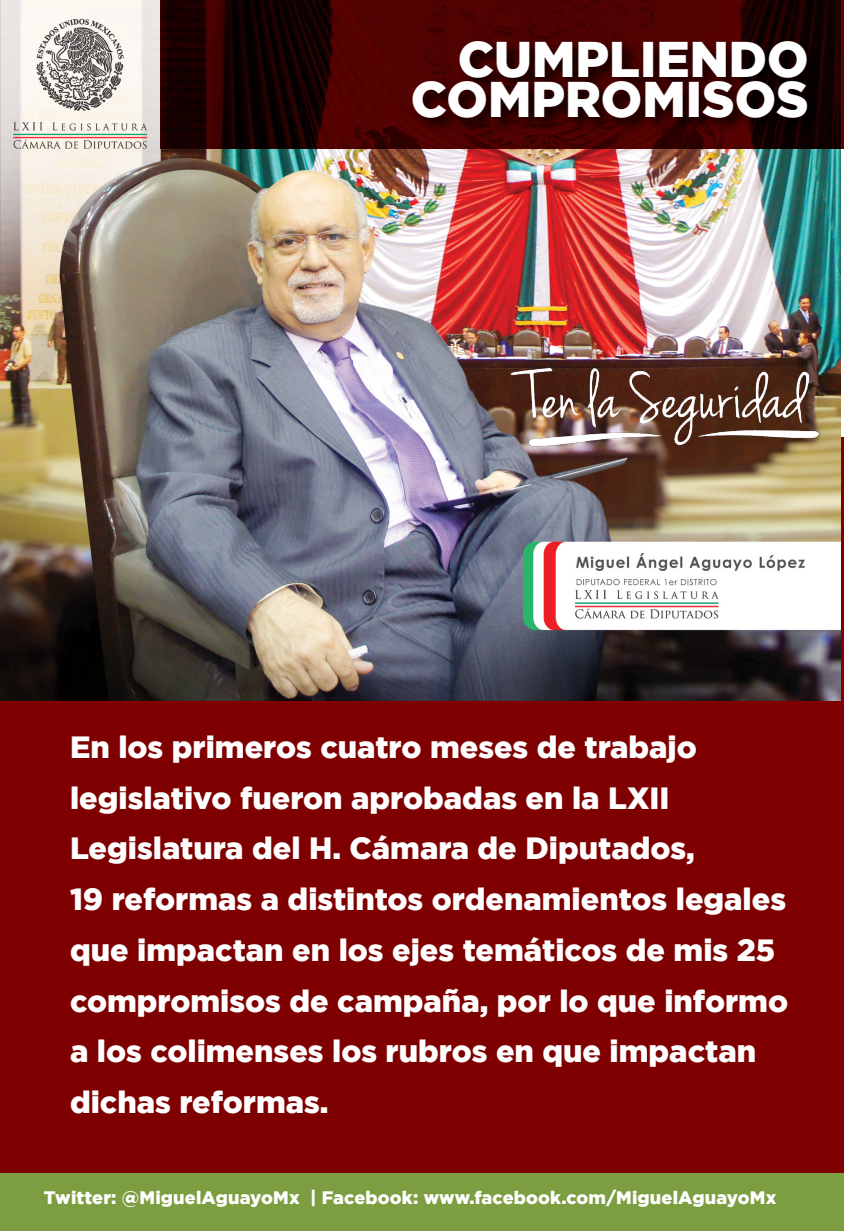
<style>
.page{position:relative;width:844px;height:1231px;background:#fff}
.page>*{position:absolute;margin:0;border:0;box-sizing:border-box;transform-origin:0 0}
.t1{font:900 49.88px/40.4px "Gotham";color:#fff;text-align:right}
.t2{font:900 30.62px/50.8px "Gotham";color:#fff}
.t3{font:900 18.03px "Gotham";letter-spacing:.01em;color:#fff}
</style>
<div class="page">
<div style="left:0;top:1166px;width:843px;height:64px;background:#7d9d41"></div>
<div style="left:0;top:438px;width:843px;height:735px;background:#7f0000"></div>
<img style="left:0;top:0;width:839px;height:700px">
<svg style="left:160px;top:0;width:683px;height:148px;background:#320100"></svg>
<div style="left:410px;top:39px;width:412px;height:95px;background:#000;opacity:.75"></div>
<img style="left:511px;top:368px;width:307px;height:78px">
<h1 class="t1" style="left:411px;top:38px;width:399px">CUMPLIENDO<br>COMPROMISOS</h1>
<p class="t2" style="left:70px;top:720px;width:719px">En los primeros cuatro meses de trabajo legislativo fueron aprobadas en la LXII Legislatura del H. Cámara de Diputados,<br>19 reformas a distintos ordenamientos legales que impactan en los ejes temáticos de mis 25 compromisos de campaña, por lo que informo a los colimenses los rubros en que impactan dichas reformas.</p>
<p class="t3" style="left:44px;top:1186px;width:733px">Twitter: @MiguelAguayoMx | Facebook: www.facebook.com/MiguelAguayoMx</p>
</div>
